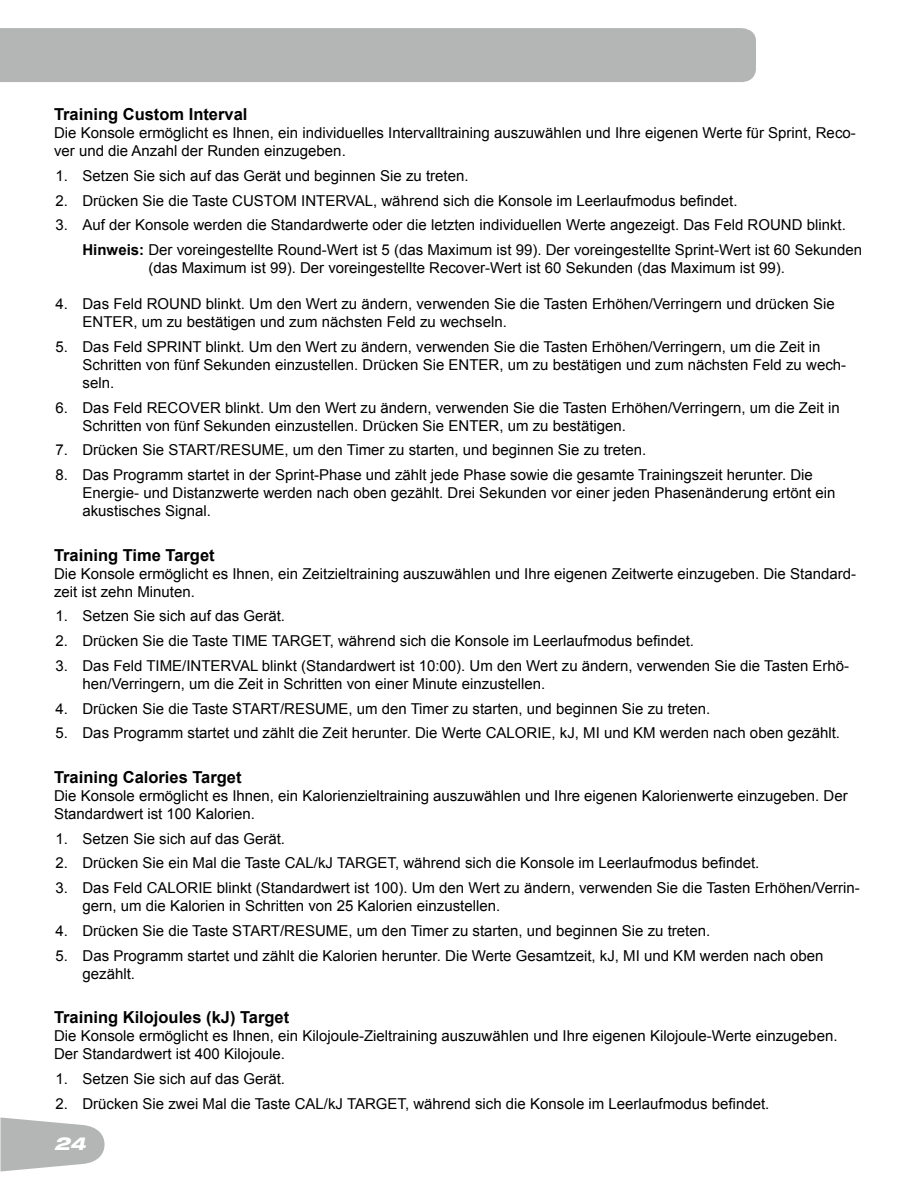
<style>
.page{position:relative;width:918px;height:1188px;background:#fff}
.page>*{position:absolute;margin:0;border:0;box-sizing:border-box;transform-origin:0 0}
.t1{font:italic 800 expanded 18px "Helvetica Neue";color:#fff}
.t2{font:700 16.5px "Arial";color:#000}
.t3{font:15px/18px "Arial";color:#000}
.s1{font-weight:700}
</style>
<div class="page">
<div style="left:0;top:28px;width:756px;height:54px;background:#b4b5b5"></div>
<svg style="left:0;top:1118px;width:105px;height:54px"></svg>
<p class="t2" style="left:54px;top:103px;width:195px">Training Custom Interval</p>
<p class="t3" style="left:54px;top:124px;width:803px">Die Konsole ermöglicht es Ihnen, ein individuelles Intervalltraining auszuwählen und Ihre eigenen Werte für Sprint, Reco&shy;ver und die Anzahl der Runden einzugeben.</p>
<p class="t3" style="left:55px;top:167px;width:415px">1. Setzen Sie sich auf das Gerät und beginnen Sie zu treten.</p>
<p class="t3" style="left:55px;top:192px;width:684px">2. Drücken Sie die Taste CUSTOM INTERVAL, während sich die Konsole im Leerlaufmodus befindet.</p>
<p class="t3" style="left:83px;top:213px;width:781px;line-height:24.8px;text-indent:-27px">3. Auf der Konsole werden die Standardwerte oder die letzten individuellen Werte angezeigt. Das Feld ROUND blinkt.<br><span class="s1">Hinweis:</span> Der voreingestellte Round-Wert ist 5 (das Maximum ist 99). Der voreingestellte Sprint-Wert ist 60 Sekunden</p>
<p class="t3" style="left:148px;top:259px;width:638px">(das Maximum ist 99). Der voreingestellte Recover-Wert ist 60 Sekunden (das Maximum ist 99).</p>
<p class="t3" style="left:82px;top:295px;width:754px;text-indent:-27px">4. Das Feld ROUND blinkt. Um den Wert zu ändern, verwenden Sie die Tasten Erhöhen/Verringern und drücken Sie<br>ENTER, um zu bestätigen und zum nächsten Feld zu wechseln.</p>
<p class="t3" style="left:83px;top:338px;width:765px;text-indent:-27px">5. Das Feld SPRINT blinkt. Um den Wert zu ändern, verwenden Sie die Tasten Erhöhen/Verringern, um die Zeit in<br>Schritten von fünf Sekunden einzustellen. Drücken Sie ENTER, um zu bestätigen und zum nächsten Feld zu wech&shy;seln.</p>
<p class="t3" style="left:82px;top:399px;width:759px;text-indent:-27px">6. Das Feld RECOVER blinkt. Um den Wert zu ändern, verwenden Sie die Tasten Erhöhen/Verringern, um die Zeit in<br>Schritten von fünf Sekunden einzustellen. Drücken Sie ENTER, um zu bestätigen.</p>
<p class="t3" style="left:55px;top:441px;width:592px">7. Drücken Sie START/RESUME, um den Timer zu starten, und beginnen Sie zu treten.</p>
<p class="t3" style="left:82px;top:466px;width:754px;text-indent:-27px">8. Das Programm startet in der Sprint-Phase und zählt jede Phase sowie die gesamte Trainingszeit herunter. Die<br>Energie- und Distanzwerte werden nach oben gezählt. Drei Sekunden vor einer jeden Phasenänderung ertönt ein akustisches Signal.</p>
<p class="t2" style="left:54px;top:544px;width:162px">Training Time Target</p>
<p class="t3" style="left:54px;top:565px;width:804px">Die Konsole ermöglicht es Ihnen, ein Zeitzieltraining auszuwählen und Ihre eigenen Zeitwerte einzugeben. Die Standard&shy;zeit ist zehn Minuten.</p>
<p class="t3" style="left:55px;top:607px;width:231px">1. Setzen Sie sich auf das Gerät.</p>
<p class="t3" style="left:55px;top:632px;width:640px">2. Drücken Sie die Taste TIME TARGET, während sich die Konsole im Leerlaufmodus befindet.</p>
<p class="t3" style="left:82px;top:657px;width:768px;text-indent:-27px">3. Das Feld TIME/INTERVAL blinkt (Standardwert ist 10:00). Um den Wert zu ändern, verwenden Sie die Tasten Erhö&shy;hen/Verringern, um die Zeit in Schritten von einer Minute einzustellen.</p>
<p class="t3" style="left:55px;top:700px;width:656px">4. Drücken Sie die Taste START/RESUME, um den Timer zu starten, und beginnen Sie zu treten.</p>
<p class="t3" style="left:55px;top:724px;width:786px">5. Das Programm startet und zählt die Zeit herunter. Die Werte CALORIE, kJ, MI und KM werden nach oben gezählt.</p>
<p class="t2" style="left:54px;top:766px;width:189px">Training Calories Target</p>
<p class="t3" style="left:54px;top:787px;width:795px">Die Konsole ermöglicht es Ihnen, ein Kalorienzieltraining auszuwählen und Ihre eigenen Kalorienwerte einzugeben. Der<br>Standardwert ist 100 Kalorien.</p>
<p class="t3" style="left:55px;top:830px;width:231px">1. Setzen Sie sich auf das Gerät.</p>
<p class="t3" style="left:55px;top:854px;width:706px">2. Drücken Sie ein Mal die Taste CAL/kJ TARGET, während sich die Konsole im Leerlaufmodus befindet.</p>
<p class="t3" style="left:83px;top:879px;width:779px;text-indent:-27px">3. Das Feld CALORIE blinkt (Standardwert ist 100). Um den Wert zu ändern, verwenden Sie die Tasten Erhöhen/Verrin&shy;gern, um die Kalorien in Schritten von 25 Kalorien einzustellen.</p>
<p class="t3" style="left:55px;top:922px;width:656px">4. Drücken Sie die Taste START/RESUME, um den Timer zu starten, und beginnen Sie zu treten.</p>
<p class="t3" style="left:83px;top:947px;width:742px;text-indent:-27px">5. Das Programm startet und zählt die Kalorien herunter. Die Werte Gesamtzeit, kJ, MI und KM werden nach oben gezählt.</p>
<p class="t2" style="left:54px;top:1006px;width:237px">Training Kilojoules (kJ) Target</p>
<p class="t3" style="left:54px;top:1027px;width:785px">Die Konsole ermöglicht es Ihnen, ein Kilojoule-Zieltraining auszuwählen und Ihre eigenen Kilojoule-Werte einzugeben.<br>Der Standardwert ist 400 Kilojoule.</p>
<p class="t3" style="left:55px;top:1070px;width:231px">1. Setzen Sie sich auf das Gerät.</p>
<p class="t3" style="left:55px;top:1095px;width:716px">2. Drücken Sie zwei Mal die Taste CAL/kJ TARGET, während sich die Konsole im Leerlaufmodus befindet.</p>
<p class="t1" style="left:54px;top:1132px;width:33px">24</p>
</div>
